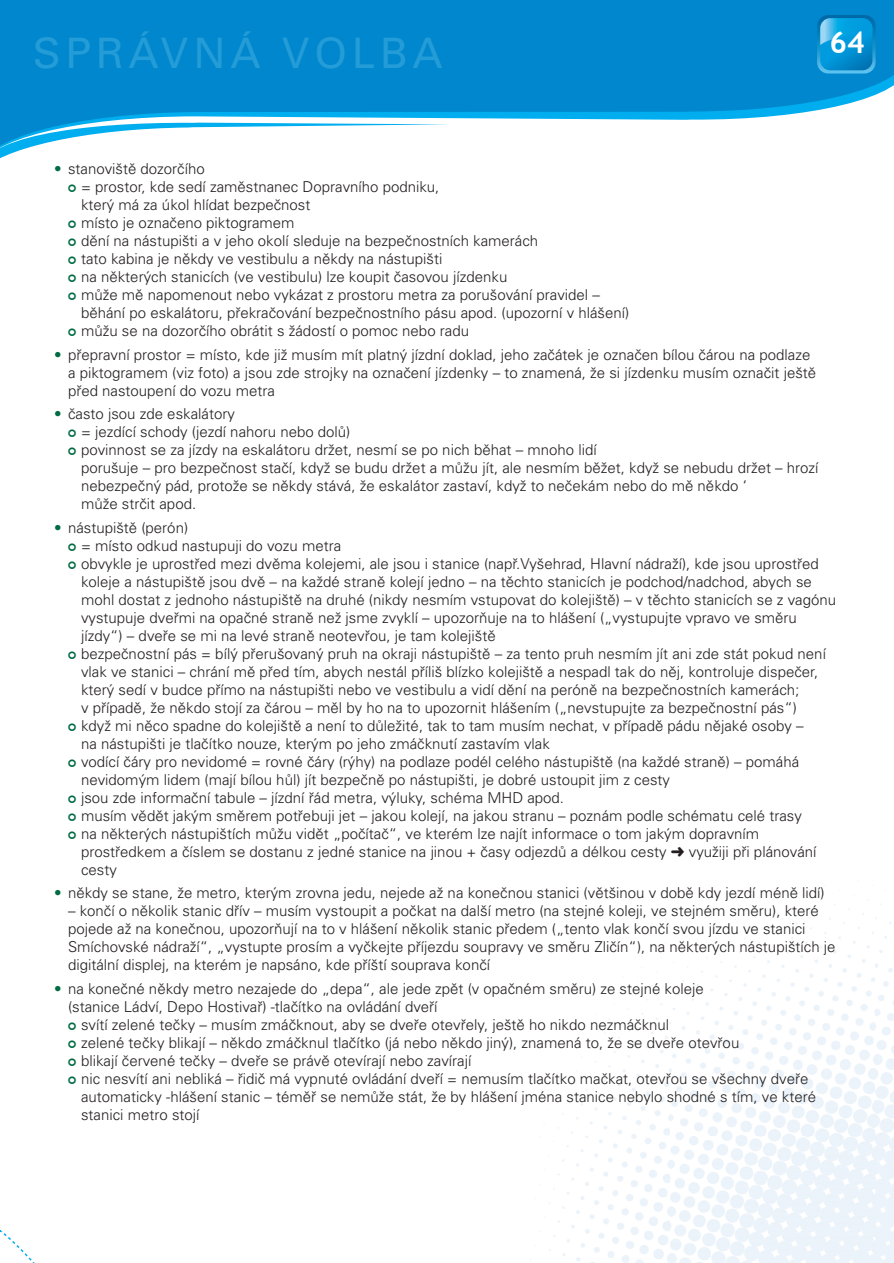
<style>
.page{position:relative;width:894px;height:1263px;background:#fff}
.page>*{position:absolute;margin:0;border:0;box-sizing:border-box;transform-origin:0 0}
.t1{font:42px "Univers CE";letter-spacing:.11em;color:#249cd7}
.t2{font:700 30px "Trebuchet MS";color:#fff}
.t3{font:300 15px/18px "Univers CE";color:#231f20}
.s1{color:#016c44}
</style>
<div class="page">
<svg style="left:0;top:0;width:893px;height:122px;background:#0b8ed0"></svg>
<svg style="left:0;top:122px;width:448px;height:36px"></svg>
<svg style="left:816px;top:15px;width:59px;height:58px"></svg>
<svg style="left:820px;top:18px;width:52px;height:52px"></svg>
<svg style="left:820px;top:18px;width:52px;height:27px"></svg>
<img style="left:530px;top:880px;width:363px;height:382px">
<svg style="left:0;top:1230px;width:35px;height:33px"></svg>
<h1 class="t1" style="left:33px;top:37px;width:411px">SPRÁVNÁ VOLBA</h1>
<h2 class="t2" style="left:829px;top:25px;width:37px">64</h2>
<p class="t3" style="left:81px;top:161px;width:549px;text-indent:-27px"><span class="s1">•</span> stanoviště dozorčího<br>= prostor, kde sedí zaměstnanec Dopravního podniku,<br>který má za úkol hlídat bezpečnost<br>místo je označeno piktogramem<br>dění na nástupišti a v jeho okolí sleduje na bezpečnostních kamerách<br>tato kabina je někdy ve vestibulu a někdy na nástupišti<br>na některých stanicích (ve vestibulu) lze koupit časovou jízdenku<br>může mě napomenout nebo vykázat z prostoru metra za porušování pravidel – běhání po eskalátoru, překračování bezpečnostního pásu apod. (upozorní v hlášení) můžu se na dozorčího obrátit s žádostí o pomoc nebo radu</p>
<p class="t3" style="left:68px;top:346px;width:749px;text-indent:-14px"><span class="s1">•</span> přepravní prostor = místo, kde již musím mít platný jízdní doklad, jeho začátek je označen bílou čárou na podlaze a piktogramem (viz foto) a jsou zde strojky na označení jízdenky – to znamená, že si jízdenku musím označit ještě před nastoupení do vozu metra</p>
<p class="t3" style="left:81px;top:406px;width:738px;text-indent:-27px"><span class="s1">•</span> často jsou zde eskalátory<br>= jezdící schody (jezdí nahoru nebo dolů)<br>povinnost se za jízdy na eskalátoru držet, nesmí se po nich běhat – mnoho lidí<br>porušuje – pro bezpečnost stačí, když se budu držet a můžu jít, ale nesmím běžet, když se nebudu držet – hrozí nebezpečný pád, protože se někdy stává, že eskalátor zastaví, když to nečekám nebo do mě někdo ‘<br>může strčit apod.</p>
<p class="t3" style="left:81px;top:519px;width:756px;text-indent:-27px"><span class="s1">•</span> nástupiště (perón)<br>= místo odkud nastupuji do vozu metra<br>obvykle je uprostřed mezi dvěma kolejemi, ale jsou i stanice (např.Vyšehrad, Hlavní nádraží), kde jsou uprostřed koleje a nástupiště jsou dvě – na každé straně kolejí jedno – na těchto stanicích je podchod/nadchod, abych se mohl dostat z jednoho nástupiště na druhé (nikdy nesmím vstupovat do kolejiště) – v těchto stanicích se z vagónu vystupuje dveřmi na opačné straně než jsme zvyklí – upozorňuje na to hlášení („vystupujte vpravo ve směru jízdy“) – dveře se mi na levé straně neotevřou, je tam kolejiště<br>bezpečnostní pás = bílý přerušovaný pruh na okraji nástupiště – za tento pruh nesmím jít ani zde stát pokud není vlak ve stanici – chrání mě před tím, abych nestál příliš blízko kolejiště a nespadl tak do něj, kontroluje dispečer, který sedí v budce přímo na nástupišti nebo ve vestibulu a vidí dění na peróně na bezpečnostních kamerách;<br>v případě, že někdo stojí za čárou – měl by ho na to upozornit hlášením („nevstupujte za bezpečnostní pás“)<br>když mi něco spadne do kolejiště a není to důležité, tak to tam musím nechat, v případě pádu nějaké osoby –<br>na nástupišti je tlačítko nouze, kterým po jeho zmáčknutí zastavím vlak<br>vodící čáry pro nevidomé = rovné čáry (rýhy) na podlaze podél celého nástupiště (na každé straně) – pomáhá nevidomým lidem (mají bílou hůl) jít bezpečně po nástupišti, je dobré ustoupit jim z cesty<br>jsou zde informační tabule – jízdní řád metra, výluky, schéma MHD apod.<br>musím vědět jakým směrem potřebuji jet – jakou kolejí, na jakou stranu – poznám podle schématu celé trasy<br>na některých nástupištích můžu vidět „počítač“, ve kterém lze najít informace o tom jakým dopravním prostředkem a číslem se dostanu z jedné stanice na jinou + časy odjezdů a délkou cesty ➜ využiji při plánování cesty</p>
<p class="t3" style="left:54px;top:885px;width:772px"><span class="s1">•</span> někdy se stane, že metro, kterým zrovna jedu, nejede až na konečnou stanici (většinou v době kdy jezdí méně lidí)</p>
<p class="t3" style="left:68px;top:903px;width:768px">– končí o několik stanic dřív – musím vystoupit a počkat na další metro (na stejné koleji, ve stejném směru), které pojede až na konečnou, upozorňují na to v hlášení několik stanic předem („tento vlak končí svou jízdu ve stanici Smíchovské nádraží“, „vystupte prosím a vyčkejte příjezdu soupravy ve směru Zličín“), na některých nástupištích je digitální displej, na kterém je napsáno, kde příští souprava končí</p>
<p class="t3" style="left:54px;top:980px;width:651px"><span class="s1">•</span> na konečné někdy metro nezajede do „depa“, ale jede zpět (v opačném směru) ze stejné koleje</p>
<p class="t3" style="left:68px;top:998px;width:371px">(stanice Ládví, Depo Hostivař) -tlačítko na ovládání dveří</p>
<p class="t3" style="left:81px;top:1016px;width:589px">svítí zelené tečky – musím zmáčknout, aby se dveře otevřely, ještě ho nikdo nezmáčknul</p>
<p class="t3" style="left:81px;top:1034px;width:659px">zelené tečky blikají – někdo zmáčknul tlačítko (já nebo někdo jiný), znamená to, že se dveře otevřou</p>
<p class="t3" style="left:81px;top:1052px;width:392px">blikají červené tečky – dveře se právě otevírají nebo zavírají</p>
<p class="t3" style="left:81px;top:1070px;width:728px">nic nesvítí ani nebliká – řidič má vypnuté ovládání dveří = nemusím tlačítko mačkat, otevřou se všechny dveře</p>
<p class="t3" style="left:81px;top:1088px;width:736px">automaticky -hlášení stanic – téměř se nemůže stát, že by hlášení jména stanice nebylo shodné s tím, ve které</p>
<p class="t3" style="left:81px;top:1106px;width:120px">stanici metro stojí</p>
</div>
